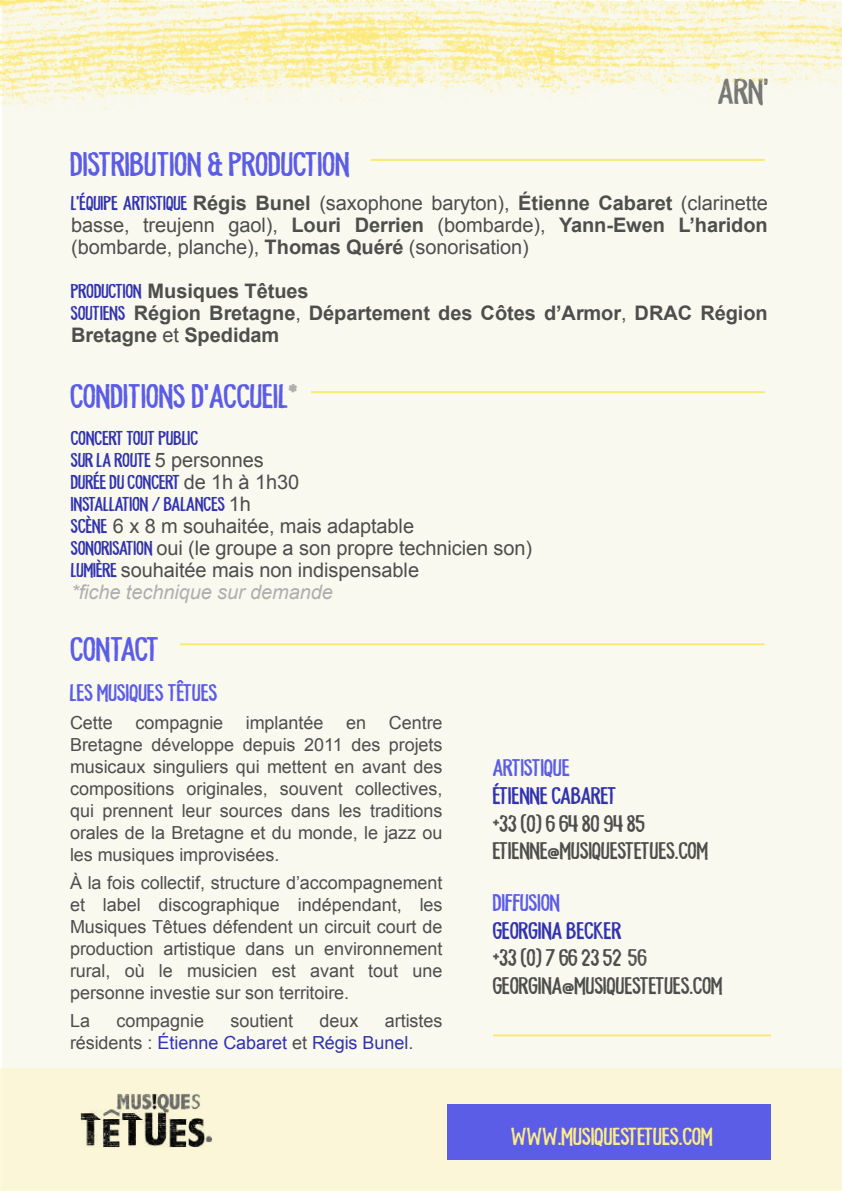
<style>
.page{position:relative;width:842px;height:1191px;background:#fff}
.page>*{position:absolute;margin:0;border:0;box-sizing:border-box;transform-origin:0 0}
.t1{font:36px "Memorial Lane";color:#777}
.t2{font:34px "Memorial Lane";color:#5c5de7}
.t3{font:24.6px "Memorial Lane";letter-spacing:-.005em;color:#fcec88}
.t4{font:24px/27.6px "Memorial Lane";letter-spacing:-.005em;color:#4e4e4d}
.t5{font:24px "Memorial Lane";color:#5c5de7}
.t6{font:24px "Memorial Lane";letter-spacing:-.005em;color:#3233af}
.t7{font:20px/22px "Arial";letter-spacing:-.005em;color:#4e4e4d}
.t8{font:700 20px/22px "Arial";letter-spacing:-.005em;color:#4e4e4d}
.t9{font:20px/22px "Memorial Lane";letter-spacing:-.005em;color:#3233af}
.t10{font:18px/22px "Arial";color:#4e4e4d;text-align:justify}
.t11{font:18px/22px "Arial";color:#3233af}
.s1{font-family:"Memorial Lane";color:#3233af}
.s2{font-weight:700}
.s3{font-family:"Memorial Lane";font-weight:400;color:#3233af}
.s4{font-weight:400}
.s5{color:#afafae}
.s6{font-family:"Arial";color:#4e4e4d}
.s7{font-style:italic;color:#afafae}
.s8{color:#4e4e4d}
.s9{color:#3233af}
.s10{color:#565655}
</style>
<div class="page">
<div style="left:2px;top:1px;width:840px;height:1189px;background:#f9f9f0"></div>
<div style="left:1px;top:1068px;width:841px;height:123px;background:#faf6d7"></div>
<hr style="left:69px;top:159px;width:696px;height:2px;background:#fce973">
<hr style="left:69px;top:391px;width:696px;height:2px;background:#fce973">
<div style="left:71px;top:146px;width:299px;height:34px;background:#f9f9f0"></div>
<div style="left:71px;top:378px;width:240px;height:39px;background:#f9f9f0"></div>
<div style="left:447px;top:1104px;width:323px;height:56px;background:#5c5de7"></div>
<hr style="left:72px;top:643px;width:693px;height:2px;background:#fce973">
<hr style="left:493px;top:1034px;width:278px;height:2px;background:#fce973">
<div style="left:71px;top:631px;width:109px;height:38px;background:#f9f9f0"></div>
<img style="left:0;top:0;width:842px;height:111px">
<img style="left:76px;top:1086px;width:142px;height:67px">
<h2 class="t2" style="left:71px;top:146px;width:281px">DISTRIBUTION &amp; PRODUCTION</h2>
<h1 class="t1" style="left:718px;top:72px;width:53px">ARN’</h1>
<p class="t7" style="left:71px;top:192px;width:698px;text-align:justify"><span class="s1">L’ÉQUIPE ARTISTIQUE</span> <span class="s2">Régis Bunel</span> (saxophone baryton), <span class="s2">Étienne Cabaret</span> (clarinette basse, treujenn gaol), <span class="s2">Louri Derrien</span> (bombarde), <span class="s2">Yann-Ewen L’haridon </span>(bombarde, planche), <span class="s2">Thomas Quéré</span> (sonorisation)</p>
<p class="t8" style="left:71px;top:280px;width:698px"><span class="s3">PRODUCTION</span> Musiques Têtues<br><span class="s3">SOUTIENS</span> Région Bretagne<span class="s4">,</span> Département des Côtes d’Armor<span class="s4">,</span> DRAC Région<br>Bretagne <span class="s4">et</span> Spedidam</p>
<h2 class="t2" style="left:71px;top:378px;width:229px">CONDITIONS D’ACCUEIL<span class="s5">*</span></h2>
<p class="t9" style="left:71px;top:427px;width:229px">CONCERT TOUT PUBLIC<br>SUR LA ROUTE <span class="s6">5 personnes<br></span>DURÉE DU CONCERT <span class="s6">de 1h à 1h30<br></span>INSTALLATION / BALANCES <span class="s6">1h</span></p>
<p class="t7" style="left:71px;top:515px;width:463px"><span class="s1">SCÈNE</span> 6 x 8 m souhaitée, mais adaptable<br><span class="s1">SONORISATION</span> oui (le groupe a son propre technicien son)<br><span class="s1">LUMIÈRE</span> souhaitée mais non indispensable<br><span class="s7">*fiche technique sur demande</span></p>
<h2 class="t2" style="left:71px;top:631px;width:91px">CONTACT</h2>
<h3 class="t5" style="left:70px;top:679px;width:149px">LES MUSIQUES TÊTUES</h3>
<p class="t10" style="left:70px;top:711px;width:44px">Cette</p>
<p class="t10" style="left:136px;top:711px;width:89px">compagnie</p>
<p class="t10" style="left:246px;top:711px;width:79px">implantée</p>
<p class="t10" style="left:346px;top:711px;width:22px">en</p>
<p class="t10" style="left:70px;top:711px;width:374px;text-indent:319px">Centre Bretagne développe depuis 2011 des projets musicaux singuliers qui mettent en avant des compositions originales, souvent collectives, qui prennent leur sources dans les traditions orales de la Bretagne et du monde, le jazz ou les musiques improvisées.</p>
<p class="t10" style="left:70px;top:871px;width:374px">À la fois collectif, structure d’accompagnement et label discographique indépendant, les Musiques Têtues défendent un circuit court de production artistique dans un environnement rural, où le musicien est avant tout une personne investie sur son territoire.</p>
<p class="t10" style="left:70px;top:1009px;width:22px">La</p>
<p class="t10" style="left:116px;top:1009px;width:89px">compagnie</p>
<p class="t10" style="left:230px;top:1009px;width:64px">soutient</p>
<p class="t10" style="left:320px;top:1009px;width:40px">deux</p>
<p class="t11" style="left:70px;top:1009px;width:374px;text-indent:315px"><span class="s8">artistes résidents :</span> Étienne Cabaret <span class="s8">et</span> Régis Bunel<span class="s8">.</span></p>
<h3 class="t5" style="left:493px;top:755px;width:79px">ARTISTIQUE</h3>
<h3 class="t6" style="left:493px;top:783px;width:125px">ÉTIENNE CABARET</h3>
<h3 class="t4" style="left:493px;top:809px;width:217px">+33 (0) 6 64 80 94 85<br>ETIENNE@MUSIQUESTETUES.COM</h3>
<h3 class="t5" style="left:493px;top:890px;width:69px">DIFFUSION</h3>
<h3 class="t4" style="left:493px;top:917px;width:232px"><span class="s9">GEORGINA BECKER<br></span>+33 (0) 7 66 23 52 <span class="s10">56<br></span>GEORGINA@MUSIQUESTETUES.COM</h3>
<h3 class="t3" style="left:512px;top:1123px;width:203px">WWW.MUSIQUESTETUES.COM</h3>
</div>
